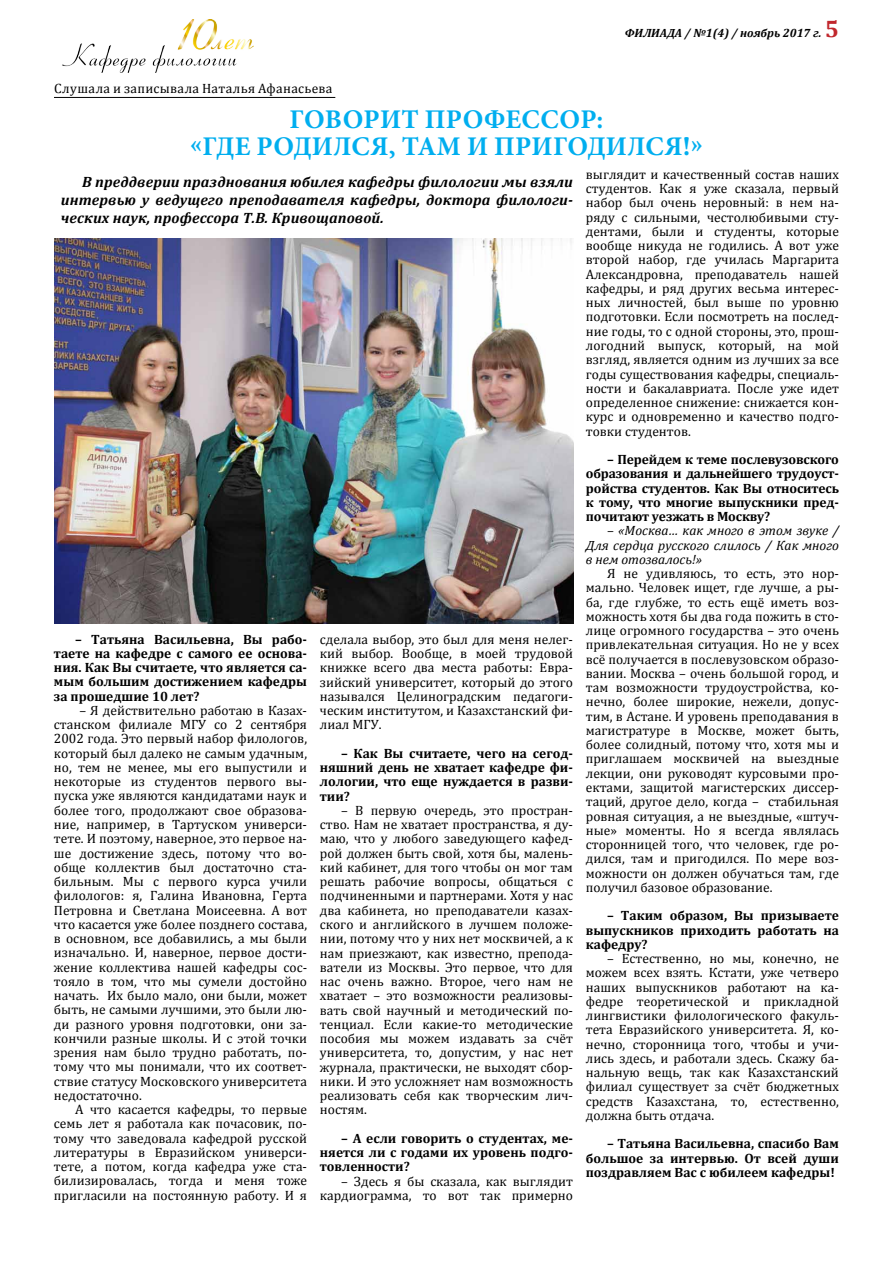
<style>
.page{position:relative;width:893px;height:1263px;background:#fff}
.page>*{position:absolute;margin:0;border:0;box-sizing:border-box;transform-origin:0 0}
.t1{font:700 27px "Minion Pro";letter-spacing:.01em;color:#00aeef}
.t2{font:italic 700 15px/18px "Cambria";letter-spacing:.01em;color:#000;text-align:justify}
.t3{font:13.5px/14.2px "Cambria";color:#000;text-align:justify}
.t4{font:700 13.5px/14.2px "Cambria";color:#000;text-align:justify}
.t5{font:italic 13.5px/14.2px "Cambria";color:#000;text-align:justify}
.t6{font:13.5px "Cambria";letter-spacing:.025em;color:#000}
.t7{font:italic 700 12px "Cambria";color:#000}
.s1{font-style:normal;font-size:24px;color:#c1272d}
</style>
<div class="page">
<hr style="left:54px;top:97px;width:281px;height:1px;background:#000">
<img style="left:62px;top:19px;width:191px;height:53px">
<img style="left:54px;top:239px;width:519px;height:385px">
<p class="t7" style="left:625px;top:24px;width:44px">филиада</p>
<p class="t7" style="left:685px;top:24px;width:155px">/ №1(4) / ноябрь 2017 г. <span class="s1">5</span></p>
<p class="t6" style="left:54px;top:80px;width:280px">Слушала и записывала Наталья Афанасьева</p>
<h1 class="t1" style="left:289px;top:101px;width:315px">ГОВОРИТ ПРОФЕССОР:</h1>
<h1 class="t1" style="left:190px;top:128px;width:87px">«Где родился</h1>
<h1 class="t1" style="left:389px;top:128px;width:34px">, там</h1>
<h1 class="t1" style="left:467px;top:128px;width:47px">и пригодился</h1>
<h1 class="t1" style="left:683px;top:128px;width:22px">!»</h1>
<p class="t2" style="left:61px;top:172px;width:514px;text-indent:21px">В преддверии празднования юбилея кафедры филологии мы взяли интервью у ведущего преподавателя кафедры, доктора филологи&shy;ческих наук, профессора Т.В. Кривощаповой.</p>
<p class="t3" style="left:586px;top:167px;width:255px">выглядит и качественный состав наших студентов. Как я уже сказала, первый набор был очень неровный: в нем на&shy;ряду с сильными, честолюбивыми сту&shy;дентами, были и студенты, которые вообще никуда не годились. А вот уже второй набор, где училась Маргарита Александровна, преподаватель нашей кафедры, и ряд других весьма интерес&shy;ных личностей, был выше по уровню подготовки. Если посмотреть на послед&shy;ние годы, то с одной стороны, это, прош&shy;логодний выпуск, который, на мой взгляд, является одним из лучших за все годы существования кафедры, специаль&shy;ности и бакалавриата. После уже идет определенное снижение: снижается кон&shy;курс и одновременно и качество подго&shy;товки студентов.</p>
<p class="t4" style="left:586px;top:452px;width:255px;text-indent:21px">– Перейдем к теме послевузовского образования и дальнейшего трудоуст&shy;ройства студентов. Как Вы относитесь к тому, что многие выпускники пред&shy;почитают уезжать в Москву?</p>
<p class="t5" style="left:586px;top:523px;width:255px;text-indent:21px">– «Москва… как много в этом звуке / Для сердца русского слилось / Как много в нем отозвалось!»</p>
<p class="t3" style="left:586px;top:566px;width:255px;text-indent:21px">Я не удивляюсь, то есть, это нор&shy;мально. Человек ищет, где лучше, а ры&shy;ба, где глубже, то есть ещё иметь воз&shy;можность хотя бы два года пожить в сто&shy;лице огромного государства – это очень привлекательная ситуация. Но не у всех всё получается в послевузовском образо&shy;вании. Москва – очень большой город, и там возможности трудоустройства, ко&shy;нечно, более широкие, нежели, допус&shy;тим, в Астане. И уровень преподавания в магистратуре в Москве, может быть, более солидный, потому что, хотя мы и приглашаем москвичей на выездные лекции, они руководят курсовыми про&shy;ектами, защитой магистерских диссер&shy;таций, другое дело, когда – стабильная ровная ситуация, а не выездные, «штуч&shy;ные» моменты. Но я всегда являлась сторонницей того, что человек, где ро&shy;дился, там и пригодился. По мере воз&shy;можности он должен обучаться там, где получил базовое образование.</p>
<p class="t4" style="left:586px;top:908px;width:255px;text-indent:21px">– Таким образом, Вы призываете выпускников приходить работать на кафедру?</p>
<p class="t3" style="left:586px;top:951px;width:255px;text-indent:21px">– Естественно, но мы, конечно, не можем всех взять. Кстати, уже четверо наших выпускников работают на ка&shy;федре теоретической и прикладной лингвистики филологического факуль&shy;тета Евразийского университета. Я, ко&shy;нечно, сторонница того, чтобы и учи&shy;лись здесь, и работали здесь. Скажу ба&shy;нальную вещь, так как Казахстанский филиал существует за счёт бюджетных средств Казахстана, то, естественно, должна быть отдача.</p>
<p class="t4" style="left:586px;top:1136px;width:255px;text-indent:21px">– Татьяна Васильевна, спасибо Вам большое за интервью. От всей души поздравляем Вас с юбилеем кафедры!</p>
<p class="t4" style="left:54px;top:631px;width:255px;text-indent:21px">– Татьяна Васильевна, Вы рабо&shy;таете на кафедре с самого ее основа&shy;ния. Как Вы считаете, что является са&shy;мым большим достижением кафедры за прошедшие 10 лет?</p>
<p class="t3" style="left:54px;top:703px;width:255px;text-indent:25px">– Я действительно работаю в Казах&shy;станском филиале МГУ со 2 сентября 2002 года. Это первый набор филологов, который был далеко не самым удачным, но, тем не менее, мы его выпустили и некоторые из студентов первого вы&shy;пуска уже являются кандидатами наук и более того, продолжают свое образова&shy;ние, например, в Тартуском универси&shy;тете. И поэтому, наверное, это первое на&shy;ше достижение здесь, потому что во&shy;обще коллектив был достаточно ста&shy;бильным. Мы с первого курса учили филологов: я, Галина Ивановна, Герта Петровна и Светлана Моисеевна. А вот что касается уже более позднего состава, в основном, все добавились, а мы были изначально. И, наверное, первое дости&shy;жение коллектива нашей кафедры сос&shy;тояло в том, что мы сумели достойно начать. Их было мало, они были, может быть, не самыми лучшими, это были лю&shy;ди разного уровня подготовки, они за&shy;кончили разные школы. И с этой точки зрения нам было трудно работать, по&shy;тому что мы понимали, что их соответ&shy;ствие статусу Московского университета недостаточно.</p>
<p class="t3" style="left:54px;top:1102px;width:255px;text-indent:21px">А что касается кафедры, то первые семь лет я работала как почасовик, по&shy;тому что заведовала кафедрой русской литературы в Евразийском универси&shy;тете, а потом, когда кафедра уже ста&shy;билизировалась, тогда и меня тоже пригласили на постоянную работу. И я</p>
<p class="t3" style="left:320px;top:632px;width:255px">сделала выбор, это был для меня нелег&shy;кий выбор. Вообще, в моей трудовой книжке всего два места работы: Евра&shy;зийский университет, который до этого назывался Целиноградским педагоги&shy;ческим институтом, и Казахстанский фи&shy;лиал МГУ.</p>
<p class="t4" style="left:320px;top:746px;width:255px;text-indent:21px">– Как Вы считаете, чего на сегод&shy;няшний день не хватает кафедре фи&shy;лологии, что еще нуждается в разви&shy;тии?</p>
<p class="t3" style="left:320px;top:803px;width:255px;text-indent:21px">– В первую очередь, это простран&shy;ство. Нам не хватает пространства, я ду&shy;маю, что у любого заведующего кафед&shy;рой должен быть свой, хотя бы, малень&shy;кий кабинет, для того чтобы он мог там решать рабочие вопросы, общаться с подчиненными и партнерами. Хотя у нас два кабинета, но преподаватели казах&shy;ского и английского в лучшем положе&shy;нии, потому что у них нет москвичей, а к нам приезжают, как известно, препода&shy;ватели из Москвы. Это первое, что для нас очень важно. Второе, чего нам не хватает – это возможности реализовы&shy;вать свой научный и методический по&shy;тенциал. Если какие-то методические пособия мы можем издавать за счёт университета, то, допустим, у нас нет журнала, практически, не выходят сбор&shy;ники. И это усложняет нам возможность реализовать себя как творческим лич&shy;ностям.</p>
<p class="t4" style="left:320px;top:1131px;width:255px;text-indent:21px">– А если говорить о студентах, ме&shy;няется ли с годами их уровень подго&shy;товленности?</p>
<p class="t3" style="left:320px;top:1174px;width:255px;text-align:right">– Здесь я бы сказала, как выглядит кардиограмма, то вот так примерно</p>
</div>
